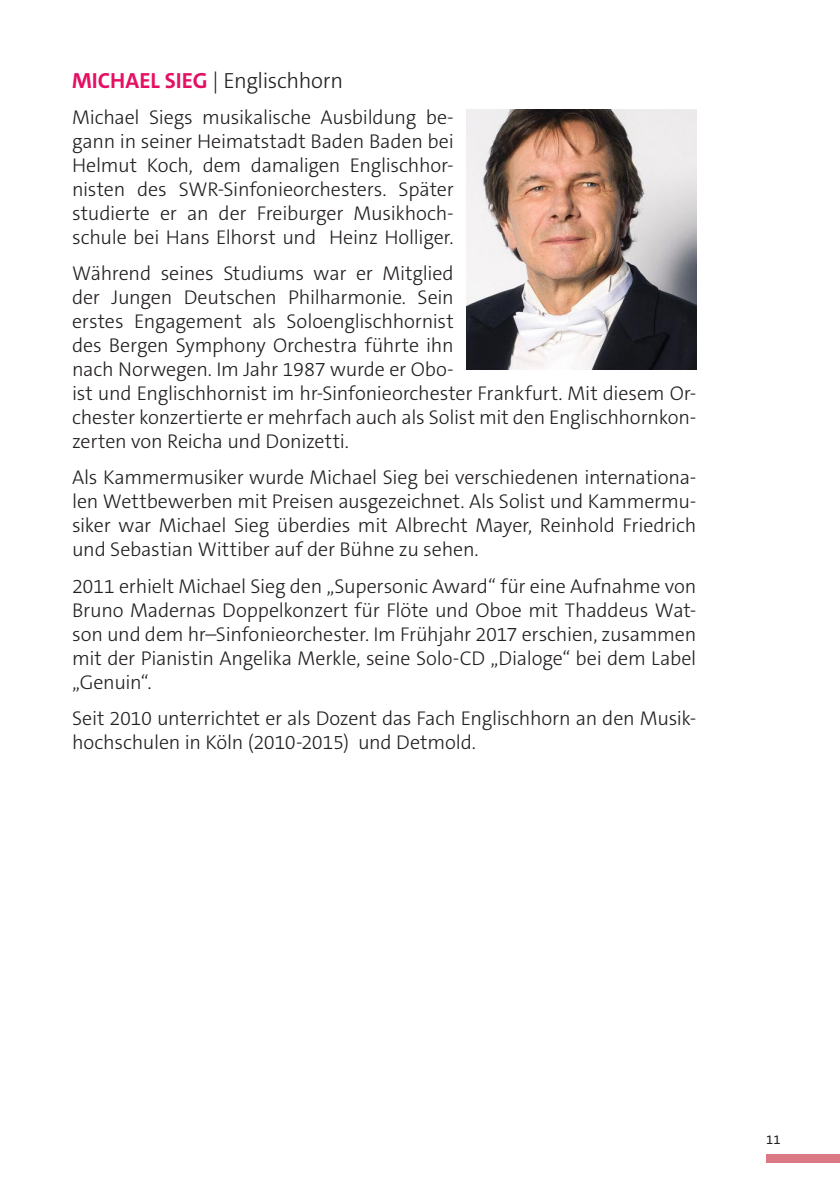
<style>
.page{position:relative;width:840px;height:1191px;background:#fff}
.page>*{position:absolute;margin:0;border:0;box-sizing:border-box;transform-origin:0 0}
.t1{font:300 22px "The Sans C5";letter-spacing:-.015em;color:#231f20}
.t2{font:300 20px/24px "The Sans C5";letter-spacing:-.01em;color:#231f20;text-align:justify}
.t3{font:13px "The Sans C5";color:#231f20}
.s1{font-weight:700;color:#e50f63}
</style>
<div class="page">
<div style="left:765px;top:1154px;width:74px;height:8px;background:#da7884"></div>
<img style="left:466px;top:109px;width:230px;height:260px">
<p class="t1" style="left:72px;top:67px;width:272px"><span class="s1">MICHAEL SIEG</span> | Englischhorn</p>
<p class="t2" style="left:72px;top:106px;width:383px">Michael Siegs musikalische Ausbildung be&shy;gann in seiner Heimatstadt Baden Baden bei Helmut Koch, dem damaligen Englischhor&shy;nisten des SWR-Sinfonieorchesters. Später studierte er an der Freiburger Musikhoch&shy;schule bei Hans Elhorst und Heinz Holliger.</p>
<p class="t2" style="left:72px;top:262px;width:625px;text-align:left">Während seines Studiums war er Mitglied<br>der Jungen Deutschen Philharmonie. Sein<br>erstes Engagement als Soloenglischhornist<br>des Bergen Symphony Orchestra führte ihn<br>nach Norwegen. Im Jahr 1987 wurde er Obo-<br>ist und Englischhornist im hr-Sinfonieorchester Frankfurt. Mit diesem Or&shy;chester konzertierte er mehrfach auch als Solist mit den Englischhornkon&shy;zerten von Reicha und Donizetti.</p>
<p class="t2" style="left:72px;top:466px;width:625px">Als Kammermusiker wurde Michael Sieg bei verschiedenen internationa&shy;len Wettbewerben mit Preisen ausgezeichnet. Als Solist und Kammermu&shy;siker war Michael Sieg überdies mit Albrecht Mayer, Reinhold Friedrich und Sebastian Wittiber auf der Bühne zu sehen.</p>
<p class="t2" style="left:72px;top:574px;width:625px">2011 erhielt Michael Sieg den „Supersonic Award“ für eine Aufnahme von Bruno Madernas Doppelkonzert für Flöte und Oboe mit Thaddeus Wat&shy;son und dem hr–Sinfonieorchester. Im Frühjahr 2017 erschien, zusammen mit der Pianistin Angelika Merkle, seine Solo-CD „Dialoge“ bei dem Label „Genuin“.</p>
<p class="t2" style="left:72px;top:706px;width:625px">Seit 2010 unterrichtet er als Dozent das Fach Englischhorn an den Musik&shy;hochschulen in Köln (2010-2015) und Detmold.</p>
<p class="t3" style="left:765px;top:1131px;width:16px">11</p>
</div>
